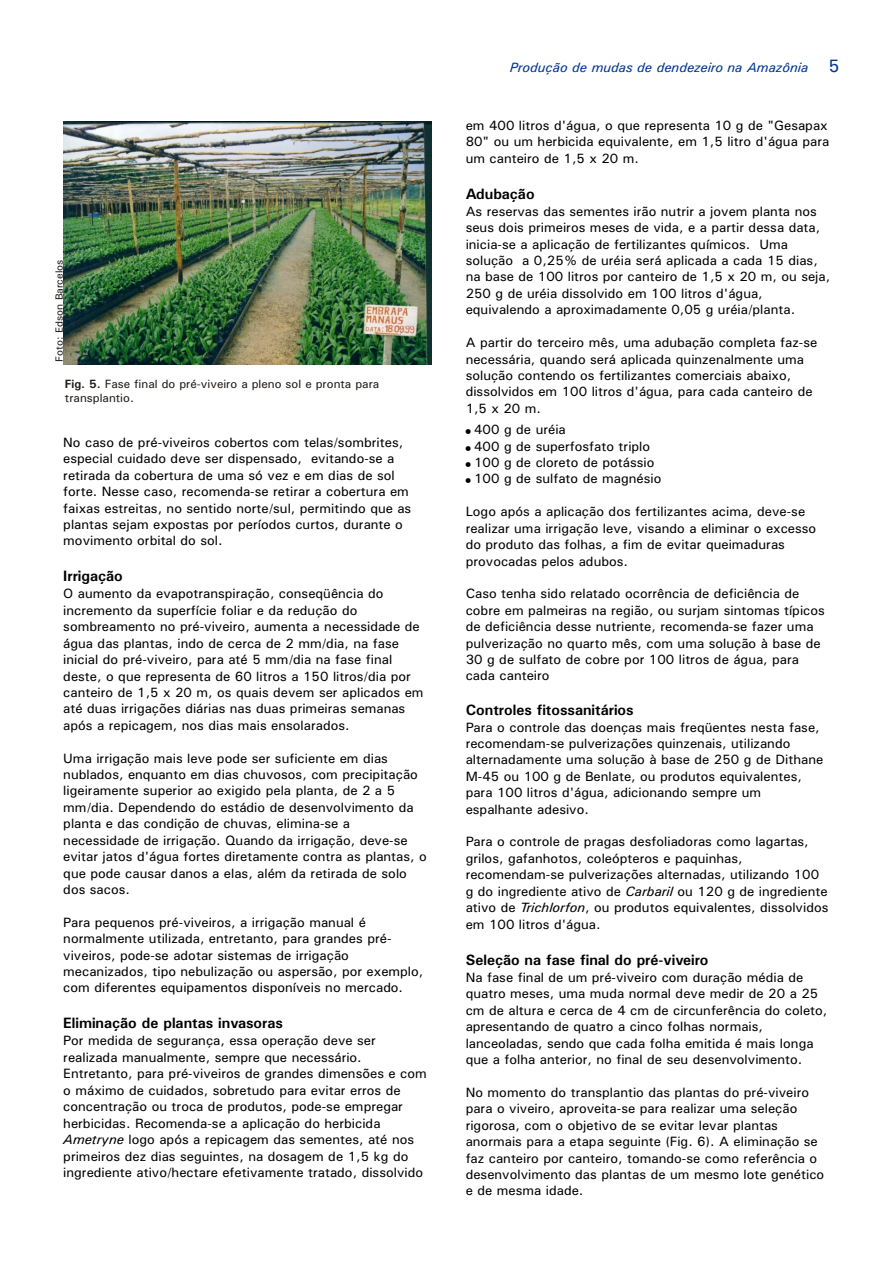
<style>
.page{position:relative;width:894px;height:1263px;background:#fff}
.page>*{position:absolute;margin:0;border:0;box-sizing:border-box;transform-origin:0 0}
.t1{font:700 15px "Univers";color:#000}
.t2{font:13.5px/16.4px "Univers";color:#000}
.t3{font:italic 13.5px "Univers";color:#003894}
.t4{font:12px/14.9px "Univers";color:#1f1a17}
.t5{font:10.5px "Univers";color:#1f1a17}
.s1{font-weight:700}
.s2{font-style:italic}
.s3{font-style:normal;font-size:18px}
</style>
<div class="page">
<img style="left:64px;top:121px;width:368px;height:244px">
<p class="t5" style="left:55px;top:362px;width:104px;rotate:-90deg">Foto: Edson Barcelos</p>
<p class="t4" style="left:65px;top:377px;width:316px"><span class="s1">Fig. 5.</span> Fase final do pré-viveiro a pleno sol e pronta para transplantio.</p>
<p class="t2" style="left:63px;top:435px;width:350px">No caso de pré-viveiros cobertos com telas/sombrites, especial cuidado deve ser dispensado, evitando-se a retirada da cobertura de uma só vez e em dias de sol forte. Nesse caso, recomenda-se retirar a cobertura em faixas estreitas, no sentido norte/sul, permitindo que as plantas sejam expostas por períodos curtos, durante o movimento orbital do sol.</p>
<p class="t1" style="left:63px;top:571px;width:61px">Irrigação</p>
<p class="t2" style="left:63px;top:587px;width:362px">O aumento da evapotranspiração, conseqüência do incremento da superfície foliar e da redução do sombreamento no pré-viveiro, aumenta a necessidade de água das plantas, indo de cerca de 2 mm/dia, na fase inicial do pré-viveiro, para até 5 mm/dia na fase final deste, o que representa de 60 litros a 150 litros/dia por canteiro de 1,5 x 20 m, os quais devem ser aplicados em até duas irrigações diárias nas duas primeiras semanas após a repicagem, nos dias mais ensolarados.</p>
<p class="t2" style="left:63px;top:751px;width:365px">Uma irrigação mais leve pode ser suficiente em dias nublados, enquanto em dias chuvosos, com precipitação ligeiramente superior ao exigido pela planta, de 2 a 5 mm/dia. Dependendo do estádio de desenvolvimento da planta e das condição de chuvas, elimina-se a necessidade de irrigação. Quando da irrigação, deve-se evitar jatos d'água fortes diretamente contra as plantas, o que pode causar danos a elas, além da retirada de solo dos sacos.</p>
<p class="t2" style="left:63px;top:915px;width:362px">Para pequenos pré-viveiros, a irrigação manual é normalmente utilizada, entretanto, para grandes pré&shy;viveiros, pode-se adotar sistemas de irrigação mecanizados, tipo nebulização ou aspersão, por exemplo, com diferentes equipamentos disponíveis no mercado.</p>
<p class="t1" style="left:63px;top:1018px;width:221px">Eliminação de plantas invasoras</p>
<p class="t2" style="left:63px;top:1034px;width:365px">Por medida de segurança, essa operação deve ser realizada manualmente, sempre que necessário.<br>Entretanto, para pré-viveiros de grandes dimensões e com o máximo de cuidados, sobretudo para evitar erros de concentração ou troca de produtos, pode-se empregar herbicidas. Recomenda-se a aplicação do herbicida <span class="s2">Ametryne</span> logo após a repicagem das sementes, até nos primeiros dez dias seguintes, na dosagem de 1,5 kg do ingrediente ativo/hectare efetivamente tratado, dissolvido</p>
<p class="t3" style="left:510px;top:62px;width:331px">Produção de mudas de dendezeiro na Amazônia <span class="s3">5</span></p>
<p class="t2" style="left:466px;top:118px;width:365px;text-align:justify">em 400 litros d'água, o que representa 10 g de "Gesapax 80" ou um herbicida equivalente, em 1,5 litro d'água para um canteiro de 1,5 x 20 m.</p>
<p class="t1" style="left:466px;top:188px;width:70px">Adubação</p>
<p class="t2" style="left:466px;top:204px;width:366px">As reservas das sementes irão nutrir a jovem planta nos seus dois primeiros meses de vida, e a partir dessa data, inicia-se a aplicação de fertilizantes químicos. Uma solução a 0,25% de uréia será aplicada a cada 15 dias, na base de 100 litros por canteiro de 1,5 x 20 m, ou seja, 250 g de uréia dissolvido em 100 litros d'água, equivalendo a aproximadamente 0,05 g uréia/planta.</p>
<p class="t2" style="left:466px;top:336px;width:353px">A partir do terceiro mês, uma adubação completa faz-se necessária, quando será aplicada quinzenalmente uma solução contendo os fertilizantes comerciais abaixo, dissolvidos em 100 litros d'água, para cada canteiro de 1,5 x 20 m.</p>
<p class="t2" style="left:474px;top:423px;width:189px">400 g de uréia<br>400 g de superfosfato triplo<br>100 g de cloreto de potássio<br>100 g de sulfato de magnésio</p>
<p class="t2" style="left:466px;top:505px;width:352px">Logo após a aplicação dos fertilizantes acima, deve-se realizar uma irrigação leve, visando a eliminar o excesso do produto das folhas, a fim de evitar queimaduras provocadas pelos adubos.</p>
<p class="t2" style="left:466px;top:587px;width:361px">Caso tenha sido relatado ocorrência de deficiência de cobre em palmeiras na região, ou surjam sintomas típicos de deficiência desse nutriente, recomenda-se fazer uma pulverização no quarto mês, com uma solução à base de 30 g de sulfato de cobre por 100 litros de água, para cada canteiro</p>
<p class="t1" style="left:466px;top:704px;width:169px">Controles fitossanitários</p>
<p class="t2" style="left:466px;top:720px;width:359px">Para o controle das doenças mais freqüentes nesta fase, recomendam-se pulverizações quinzenais, utilizando alternadamente uma solução à base de 250 g de Dithane M-45 ou 100 g de Benlate, ou produtos equivalentes, para 100 litros d'água, adicionando sempre um espalhante adesivo.</p>
<p class="t2" style="left:466px;top:835px;width:364px">Para o controle de pragas desfoliadoras como lagartas, grilos, gafanhotos, coleópteros e paquinhas, recomendam-se pulverizações alternadas, utilizando 100 g do ingrediente ativo de <span class="s2">Carbaril</span> ou 120 g de ingrediente ativo de <span class="s2">Trichlorfon</span>, ou produtos equivalentes, dissolvidos em 100 litros d'água.</p>
<p class="t1" style="left:466px;top:955px;width:244px">Seleção na fase final do pré-viveiro</p>
<p class="t2" style="left:466px;top:970px;width:363px">Na fase final de um pré-viveiro com duração média de quatro meses, uma muda normal deve medir de 20 a 25 cm de altura e cerca de 4 cm de circunferência do coleto, apresentando de quatro a cinco folhas normais, lanceoladas, sendo que cada folha emitida é mais longa que a folha anterior, no final de seu desenvolvimento.</p>
<p class="t2" style="left:466px;top:1085px;width:360px">No momento do transplantio das plantas do pré-viveiro para o viveiro, aproveita-se para realizar uma seleção rigorosa, com o objetivo de se evitar levar plantas anormais para a etapa seguinte (Fig. 6). A eliminação se faz canteiro por canteiro, tomando-se como referência o desenvolvimento das plantas de um mesmo lote genético e de mesma idade.</p>
</div>
